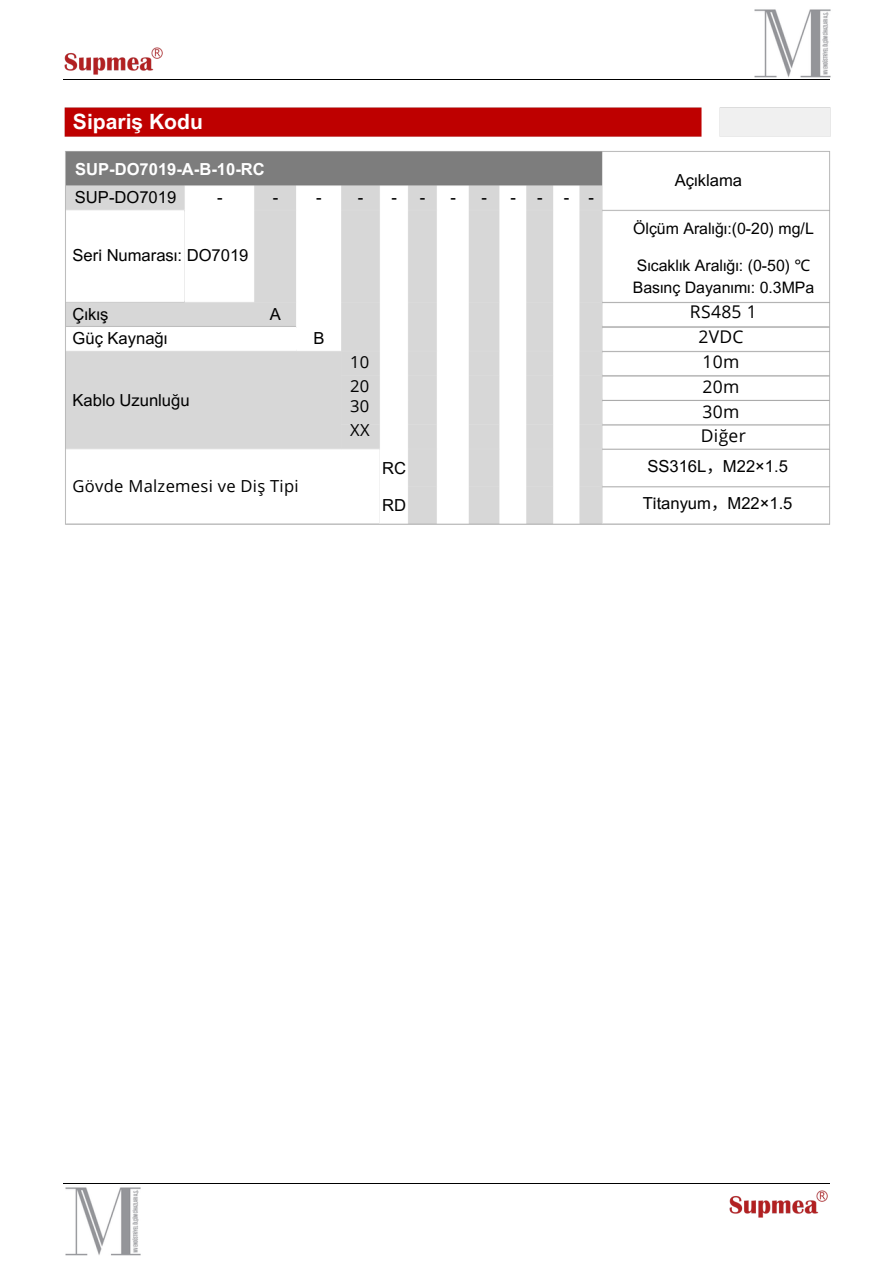
<style>
.page{position:relative;width:894px;height:1264px;background:#fff}
.page>*{position:absolute;margin:0;border:0;box-sizing:border-box;transform-origin:0 0}
.t1{font:700 21px "Arial MT Pro";color:#fff}
.t2{font:17.55px "Open Sans";letter-spacing:.015em;color:#000}
.t3{font:16.5px "Arial MT Pro";color:#000}
.t4{font:16.5px/23.7px "Open Sans";letter-spacing:.015em;color:#000}
.t5{font:700 16.5px "Arial MT Pro";color:#fff}
.t6{font:15.9px "Arial MT Pro";color:#000}
.s1{font-family:"Noto Sans"}
.s2{font-family:"Noto Sans CJ Ksc"}
</style>
<div class="page">
<hr style="left:64px;top:79px;width:765px;height:1px;background:#000">
<hr style="left:64px;top:1183px;width:765px;height:1px;background:#000">
<img style="left:63px;top:47px;width:100px;height:33px">
<img style="left:729px;top:1190px;width:99px;height:28px">
<img style="left:64px;top:107px;width:767px;height:418px">
<img style="left:754px;top:9px;width:77px;height:69px">
<img style="left:65px;top:1187px;width:76px;height:68px">
<p class="t1" style="left:73px;top:114px;width:131px">Sipariş Kodu</p>
<p class="t5" style="left:75px;top:163px;width:191px">SUP-DO7019-A-B-10-RC</p>
<p class="t3" style="left:75px;top:191px;width:103px">SUP-DO7019</p>
<h1 class="t3" style="left:217px;top:191px;width:7px">-</h1>
<p class="t3" style="left:273px;top:191px;width:7px">-</p>
<p class="t3" style="left:316px;top:191px;width:7px">-</p>
<p class="t3" style="left:358px;top:191px;width:7px">-</p>
<p class="t3" style="left:391px;top:191px;width:7px">-</p>
<p class="t3" style="left:73px;top:249px;width:177px">Seri Numarası: DO7019</p>
<p class="t3" style="left:420px;top:191px;width:7px">-</p>
<p class="t3" style="left:450px;top:191px;width:7px">-</p>
<p class="t3" style="left:481px;top:191px;width:7px">-</p>
<p class="t3" style="left:510px;top:191px;width:7px">-</p>
<p class="t3" style="left:537px;top:191px;width:7px">-</p>
<p class="t3" style="left:563px;top:191px;width:7px">-</p>
<p class="t3" style="left:588px;top:191px;width:7px">-</p>
<h2 class="t3" style="left:73px;top:308px;width:37px">Çıkış</h2>
<h3 class="t3" style="left:73px;top:332px;width:96px">Güç Kaynağı</h3>
<p class="t3" style="left:73px;top:394px;width:118px">Kablo Uzunluğu</p>
<p class="t3" style="left:270px;top:307px;width:13px">A</p>
<p class="t3" style="left:313px;top:332px;width:13px">B</p>
<p class="t4" style="left:73px;top:473px;width:227px">Gövde Malzemesi ve Diş Tipi</p>
<p class="t4" style="left:350px;top:350px;width:21px">10<br>20</p>
<p class="t4" style="left:350px;top:394px;width:21px">30<br>XX</p>
<p class="t3" style="left:382px;top:462px;width:25px">RC</p>
<p class="t3" style="left:382px;top:499px;width:25px">RD</p>
<p class="t3" style="left:674px;top:174px;width:69px">Açıklama</p>
<p class="t6" style="left:633px;top:223px;width:182px">Ölçüm Aralığı:(0-20) mg/L</p>
<p class="t6" style="left:636px;top:260px;width:175px">Sıcaklık Aralığı: (0-50) <span class="s1">℃</span></p>
<p class="t6" style="left:632px;top:281px;width:183px">Basınç Dayanımı: 0.3MPa</p>
<h3 class="t2" style="left:689px;top:299px;width:68px">RS485 1</h3>
<p class="t2" style="left:698px;top:324px;width:47px">2VDC</p>
<h3 class="t2" style="left:702px;top:349px;width:38px">10m</h3>
<p class="t2" style="left:702px;top:374px;width:38px">20m</p>
<p class="t2" style="left:702px;top:399px;width:38px">30m</p>
<p class="t2" style="left:700px;top:424px;width:46px">Diğer</p>
<p class="t3" style="left:647px;top:460px;width:142px">SS316L<span class="s2">，</span>M22×1.5</p>
<p class="t3" style="left:642px;top:497px;width:151px">Titanyum<span class="s2">，</span>M22×1.5</p>
</div>
